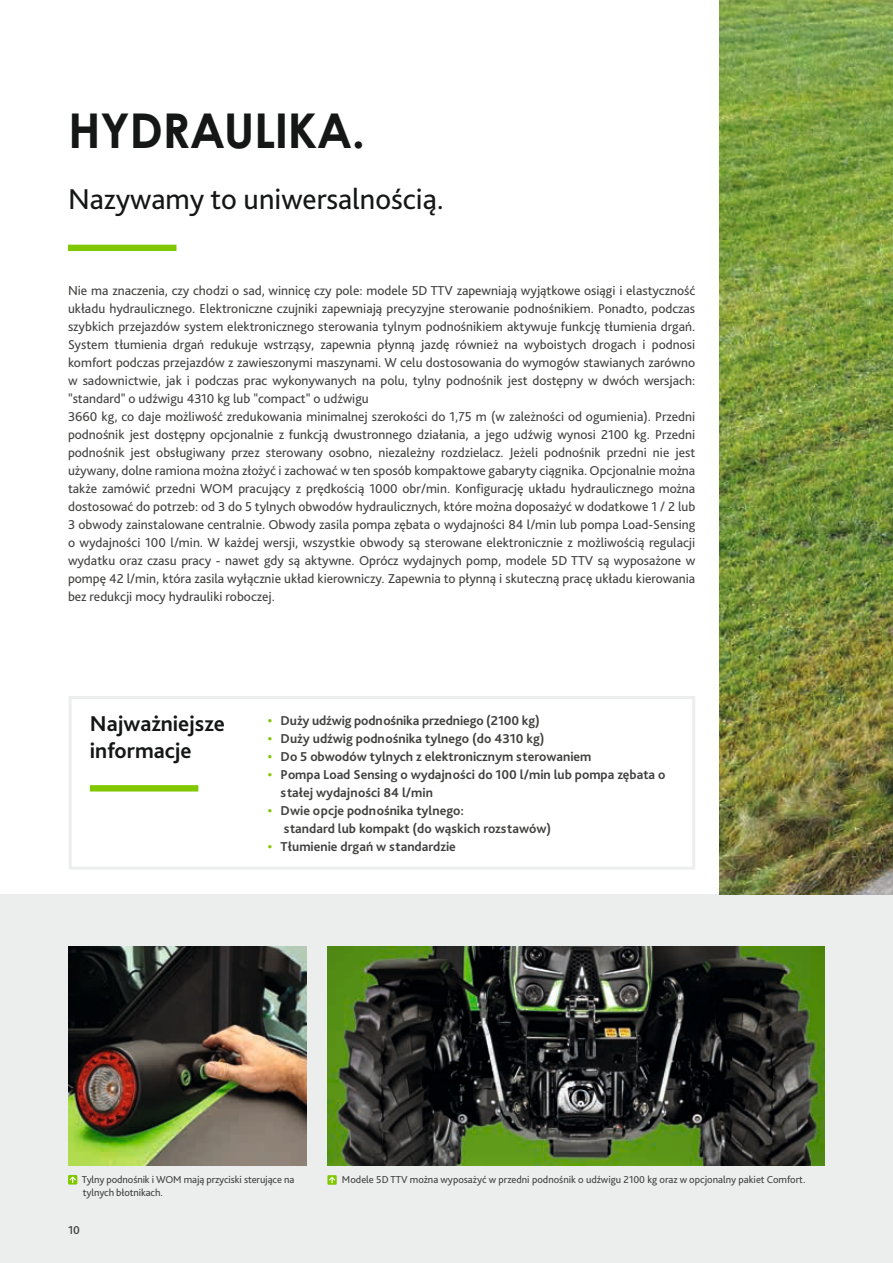
<style>
.page{position:relative;width:893px;height:1263px;background:#fff}
.page>*{position:absolute;margin:0;border:0;box-sizing:border-box;transform-origin:0 0}
.t1{font:700 48px "Century Gothic Pro Cyr";letter-spacing:-.01em;color:#151616}
.t2{font:30px "Bliss Pro";color:#151616}
.t3{font:700 22.5px/27px "Bliss Pro";color:#151616}
.t4{font:13.5px/18px "Bliss Pro";color:#414140}
.t5{font:700 13.5px/18px "Bliss Pro";color:#414140}
.t6{font:500 12px "Bliss Pro";color:#414140}
.t7{font:10.5px/12.8px "Bliss Pro";color:#414140}
.s1{color:#80c700}
</style>
<div class="page">
<div style="left:0;top:895px;width:893px;height:368px;background:#eceded"></div>
<img style="left:68px;top:946px;width:238px;height:219px">
<img style="left:328px;top:946px;width:497px;height:219px">
<img style="left:720px;top:0;width:173px;height:895px">
<div style="left:69px;top:696px;width:626px;height:174px;background:#fff;border:3px solid #eceded"></div>
<div style="left:327px;top:1175px;width:10px;height:10px;background:#80c700"></div>
<svg style="left:329px;top:1177px;width:6px;height:6px"></svg>
<div style="left:90px;top:785px;width:108px;height:6px;background:#80c700"></div>
<div style="left:68px;top:245px;width:108px;height:6px;background:#80c700"></div>
<div style="left:68px;top:1175px;width:9px;height:9px;background:#80c700"></div>
<svg style="left:70px;top:1176px;width:6px;height:7px"></svg>
<h1 class="t1" style="left:68px;top:100px;width:299px">HYDRAULIKA.</h1>
<h2 class="t2" style="left:68px;top:180px;width:377px">Nazywamy to uniwersalnością.</h2>
<p class="t4" style="left:68px;top:282px;width:629px">Nie ma znaczenia, czy chodzi o sad, winnicę czy pole: modele 5D TTV zapewniają wyjątkowe osiągi i elastyczność układu hydraulicznego. Elektroniczne czujniki zapewniają precyzyjne sterowanie podnośnikiem. Ponadto, podczas szybkich przejazdów system elektronicznego sterowania tylnym podnośnikiem aktywuje funkcję tłumienia drgań.<br>System tłumienia drgań redukuje wstrząsy, zapewnia płynną jazdę również na wyboistych drogach i podnosi komfort podczas przejazdów z zawieszonymi maszynami. W celu dostosowania do wymogów stawianych zarówno w sadownictwie, jak i podczas prac wykonywanych na polu, tylny podnośnik jest dostępny w dwóch wersjach: "standard" o udźwigu 4310 kg lub "compact" o udźwigu<br>3660 kg, co daje możliwość zredukowania minimalnej szerokości do 1,75 m (w zależności od ogumienia). Przedni podnośnik jest dostępny opcjonalnie z funkcją dwustronnego działania, a jego udźwig wynosi 2100 kg. Przedni podnośnik jest obsługiwany przez sterowany osobno, niezależny rozdzielacz. Jeżeli podnośnik przedni nie jest używany, dolne ramiona można złożyć i zachować w ten sposób kompaktowe gabaryty ciągnika. Opcjonalnie można także zamówić przedni WOM pracujący z prędkością 1000 obr/min. Konfigurację układu hydraulicznego można dostosować do potrzeb: od 3 do 5 tylnych obwodów hydraulicznych, które można doposażyć w dodatkowe 1 / 2 lub 3 obwody zainstalowane centralnie. Obwody zasila pompa zębata o wydajności 84 l/min lub pompa Load-Sensing o wydajności 100 l/min. W każdej wersji, wszystkie obwody są sterowane elektronicznie z możliwością regulacji wydatku oraz czasu pracy - nawet gdy są aktywne. Oprócz wydajnych pomp, modele 5D TTV są wyposażone w pompę 42 l/min, która zasila wyłącznie układ kierowniczy. Zapewnia to płynną i skuteczną pracę układu kierowania bez redukcji mocy hydrauliki roboczej.</p>
<h3 class="t3" style="left:90px;top:710px;width:136px">Najważniejsze informacje</h3>
<p class="t5" style="left:268px;top:711px;width:273px"><span class="s1">•</span> Duży udźwig podnośnika przedniego (2100 kg)</p>
<p class="t5" style="left:268px;top:729px;width:278px"><span class="s1">•</span> Duży udźwig podnośnika tylnego (do 4310 kg)</p>
<p class="t5" style="left:268px;top:747px;width:325px"><span class="s1">•</span> Do 5 obwodów tylnych z elektronicznym sterowaniem</p>
<p class="t5" style="left:281px;top:765px;width:386px;text-indent:-13px"><span class="s1">•</span> Pompa Load Sensing o wydajności do 100 l/min lub pompa zębata o stałej wydajności 84 l/min</p>
<p class="t5" style="left:284px;top:801px;width:269px;text-indent:-16px"><span class="s1">•</span> Dwie opcje podnośnika tylnego:<br>standard lub kompakt (do wąskich rozstawów)</p>
<p class="t5" style="left:268px;top:837px;width:190px"><span class="s1">•</span> Tłumienie drgań w standardzie</p>
<p class="t7" style="left:82px;top:1173px;width:214px">Tylny podnośnik i WOM mają przyciski sterujące na tylnych błotnikach.</p>
<p class="t6" style="left:68px;top:1222px;width:13px">10</p>
<p class="t7" style="left:342px;top:1173px;width:465px">Modele 5D TTV można wyposażyć w przedni podnośnik o udźwigu 2100 kg oraz w opcjonalny pakiet Comfort.</p>
</div>
